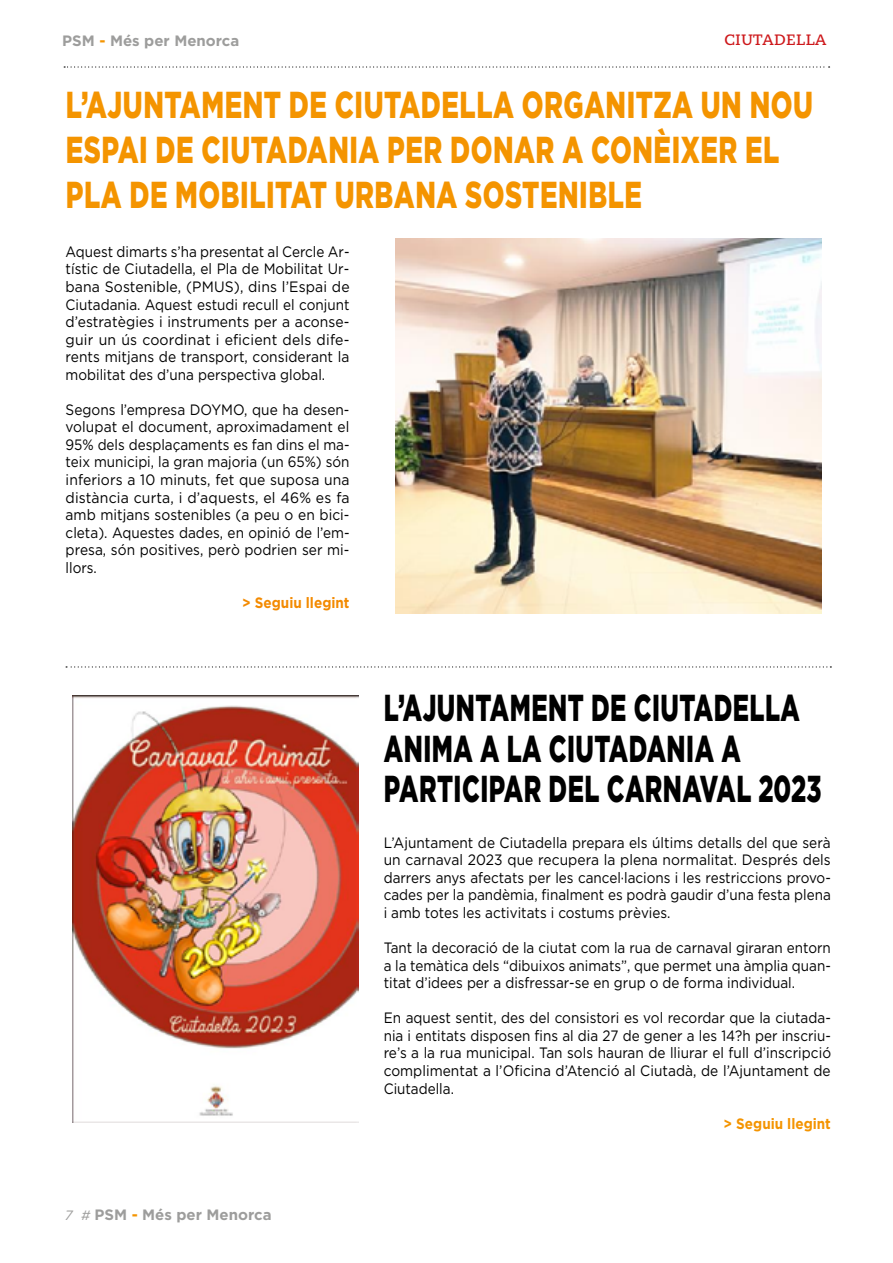
<style>
.page{position:relative;width:893px;height:1263px;background:#fff}
.page>*{position:absolute;margin:0;border:0;box-sizing:border-box;transform-origin:0 0}
.t1{font:900 37.5px/45px "Arson Pro";letter-spacing:.02em;color:#f49400;scale:.7 1}
.t2{font:900 37.5px/40.5px "Arson Pro";letter-spacing:.02em;color:#000;scale:.65 1}
.t3{font:15px/17.5px "Arson Pro";color:#000;text-align:justify;scale:.9 1}
.t4{font:15px/17.5px "Arson Pro";color:#000;text-align:justify;scale:.91 1}
.t5{font:700 15px "Arson Pro";color:#9d9d9c}
.t6{font:700 15px "Arson Pro";color:#f49400;scale:.9 1}
.t7{font:700 15px "Arson Pro";color:#f38a00;scale:.9 1}
.t8{font:500 15px "Circe Slab A";letter-spacing:.03em;color:#cd171a}
.s1{color:#f49400}
.s2{font-weight:400;font-style:italic;font-size:13.5px}
</style>
<div class="page">
<svg style="left:64px;top:66px;width:766px;height:2px"></svg>
<svg style="left:66px;top:666px;width:765px;height:1px"></svg>
<img style="left:395px;top:239px;width:427px;height:375px">
<img style="left:72px;top:696px;width:286px;height:426px">
<p class="t5" style="left:62px;top:32px;width:179px">PSM <span class="s1">-</span> Més per Menorca</p>
<p class="t8" style="left:724px;top:31px;width:104px">CIUTADELLA</p>
<h1 class="t1" style="left:66px;top:81px;width:1069px">L’AJUNTAMENT DE CIUTADELLA ORGANITZA UN NOU<br>ESPAI DE CIUTADANIA PER DONAR A CONÈIXER EL<br>PLA DE MOBILITAT URBANA SOSTENIBLE</h1>
<p class="t3" style="left:66px;top:243px;width:317px">Aquest dimarts s’ha presentat al Cercle Ar&shy;tístic de Ciutadella, el Pla de Mobilitat Ur&shy;bana Sostenible, (PMUS), dins l’Espai de Ciutadania. Aquest estudi recull el conjunt d’estratègies i instruments per a aconse&shy;guir un ús coordinat i eficient dels dife&shy;rents mitjans de transport, considerant la mobilitat des d’una perspectiva global.</p>
<p class="t4" style="left:66px;top:401px;width:314px">Segons l’empresa DOYMO, que ha desen&shy;volupat el document, aproximadament el 95% dels desplaçaments es fan dins el ma&shy;teix municipi, la gran majoria (un 65%) són inferiors a 10 minuts, fet que suposa una distància curta, i d’aquests, el 46% es fa amb mitjans sostenibles (a peu o en bici&shy;cleta). Aquestes dades, en opinió de l’em&shy;presa, són positives, però podrien ser mi&shy;llors.</p>
<p class="t7" style="left:242px;top:594px;width:121px">&gt; Seguiu llegint</p>
<p class="t5" style="left:65px;top:1206px;width:208px"><span class="s2">7 #</span> PSM <span class="s1">-</span> Més per Menorca</p>
<h1 class="t2" style="left:384px;top:687px;width:675px">L’AJUNTAMENT DE CIUTADELLA<br>ANIMA A LA CIUTADANIA A<br>PARTICIPAR DEL CARNAVAL 2023</h1>
<p class="t4" style="left:384px;top:834px;width:493px">L’Ajuntament de Ciutadella prepara els últims detalls del que serà un carnaval 2023 que recupera la plena normalitat. Després dels darrers anys afectats per les cancel·lacions i les restriccions provo&shy;cades per la pandèmia, finalment es podrà gaudir d’una festa plena i amb totes les activitats i costums prèvies.</p>
<p class="t3" style="left:384px;top:939px;width:498px">Tant la decoració de la ciutat com la rua de carnaval giraran entorn a la temàtica dels “dibuixos animats”, que permet una àmplia quan&shy;titat d’idees per a disfressar-se en grup o de forma individual.</p>
<p class="t3" style="left:384px;top:1009px;width:499px">En aquest sentit, des del consistori es vol recordar que la ciutada&shy;nia i entitats disposen fins al dia 27 de gener a les 14?h per inscriu&shy;re’s a la rua municipal. Tan sols hauran de lliurar el full d’inscripció complimentat a l’Oficina d’Atenció al Ciutadà, de l’Ajuntament de Ciutadella.</p>
<p class="t6" style="left:724px;top:1114px;width:121px">&gt; Seguiu llegint</p>
</div>
